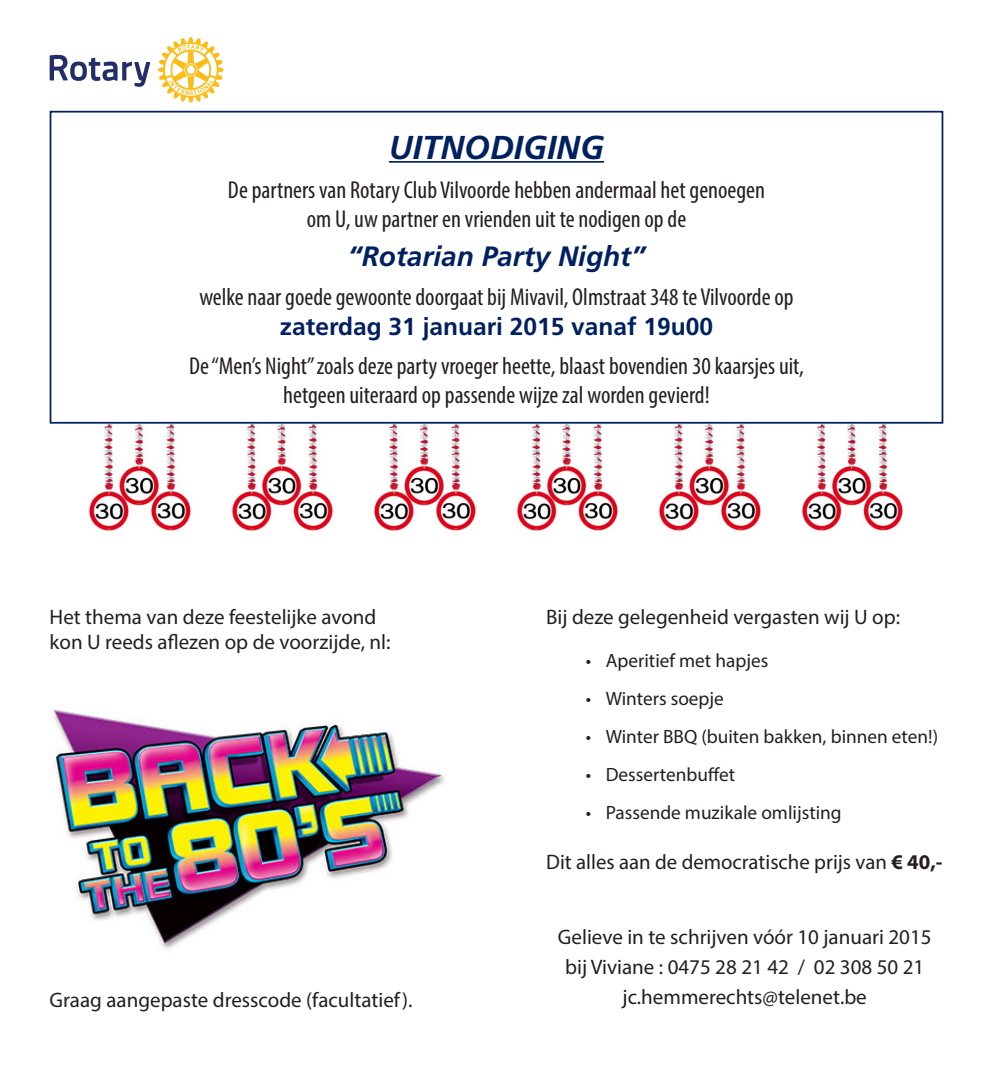
<style>
.page{position:relative;width:993px;height:1092px;background:#fff}
.page>*{position:absolute;margin:0;border:0;box-sizing:border-box;transform-origin:0 0}
.t1{font:italic 700 33.07px "Frutiger CE";color:#002060}
.t2{font:italic 700 28px "Frutiger CE";color:#002060}
.t3{font:condensed 24.5px "Myriad Pro";color:#231f20}
.t4{font:700 24.5px "Frutiger CE";color:#002060}
.t5{font:21px "Myriad Pro";color:#231f20}
.t6{font:19.25px "Myriad Pro";color:#231f20}
.s1{font-weight:700}
</style>
<div class="page">
<img style="left:89px;top:424px;width:102px;height:107px">
<img style="left:374px;top:424px;width:102px;height:107px">
<img style="left:232px;top:424px;width:101px;height:107px">
<img style="left:517px;top:424px;width:101px;height:107px">
<img style="left:659px;top:424px;width:102px;height:107px">
<img style="left:802px;top:424px;width:101px;height:107px">
<hr style="left:389px;top:161px;width:215px;height:2px;background:#002060">
<div style="left:50px;top:111px;width:893px;height:312px;border:2px solid #002060"></div>
<svg style="left:50px;top:55px;width:100px;height:32px"></svg>
<svg style="left:158px;top:37px;width:65px;height:65px"></svg>
<img style="left:51px;top:709px;width:395px;height:240px">
<p class="t1" style="left:389px;top:128px;width:216px">UITNODIGING</p>
<p class="t3" style="left:228px;top:175px;width:538px">De partners van Rotary Club Vilvoorde hebben andermaal het genoegen</p>
<p class="t3" style="left:306px;top:204px;width:381px">om U, uw partner en vrienden uit te nodigen op de</p>
<p class="t2" style="left:347px;top:240px;width:299px">“Rotarian Party Night”</p>
<p class="t3" style="left:199px;top:282px;width:595px">welke naar goede gewoonte doorgaat bij Mivavil, Olmstraat 348 te Vilvoorde op</p>
<p class="t4" style="left:280px;top:312px;width:434px">zaterdag 31 januari 2015 vanaf 19u00</p>
<p class="t3" style="left:189px;top:351px;width:616px">De “Men’s Night” zoals deze party vroeger heette, blaast bovendien 30 kaarsjes uit,</p>
<p class="t3" style="left:283px;top:380px;width:428px">hetgeen uiteraard op passende wijze zal worden gevierd!</p>
<p class="t5" style="left:50px;top:603px;width:328px">Het thema van deze feestelijke avond</p>
<p class="t5" style="left:50px;top:629px;width:342px">kon U reeds aflezen op de voorzijde, nl:</p>
<p class="t5" style="left:50px;top:987px;width:364px">Graag aangepaste dresscode (facultatief).</p>
<p class="t5" style="left:546px;top:603px;width:355px">Bij deze gelegenheid vergasten wij U op:</p>
<p class="t6" style="left:585px;top:648px;width:184px">• Aperitief met hapjes</p>
<p class="t6" style="left:585px;top:686px;width:139px">• Winters soepje</p>
<p class="t6" style="left:585px;top:724px;width:353px">• Winter BBQ (buiten bakken, binnen eten!)</p>
<p class="t6" style="left:585px;top:762px;width:151px">• Dessertenbuffet</p>
<p class="t6" style="left:585px;top:800px;width:257px">• Passende muzikale omlijsting</p>
<p class="t5" style="left:546px;top:848px;width:397px">Dit alles aan de democratische prijs van <span class="s1">€ 40,-</span></p>
<p class="t5" style="left:557px;top:923px;width:375px">Gelieve in te schrijven vóór 10 januari 2015</p>
<p class="t5" style="left:565px;top:953px;width:360px">bij Viviane : 0475 28 21 42 / 02 308 50 21</p>
<p class="t5" style="left:622px;top:983px;width:245px">jc.hemmerechts@telenet.be</p>
</div>
